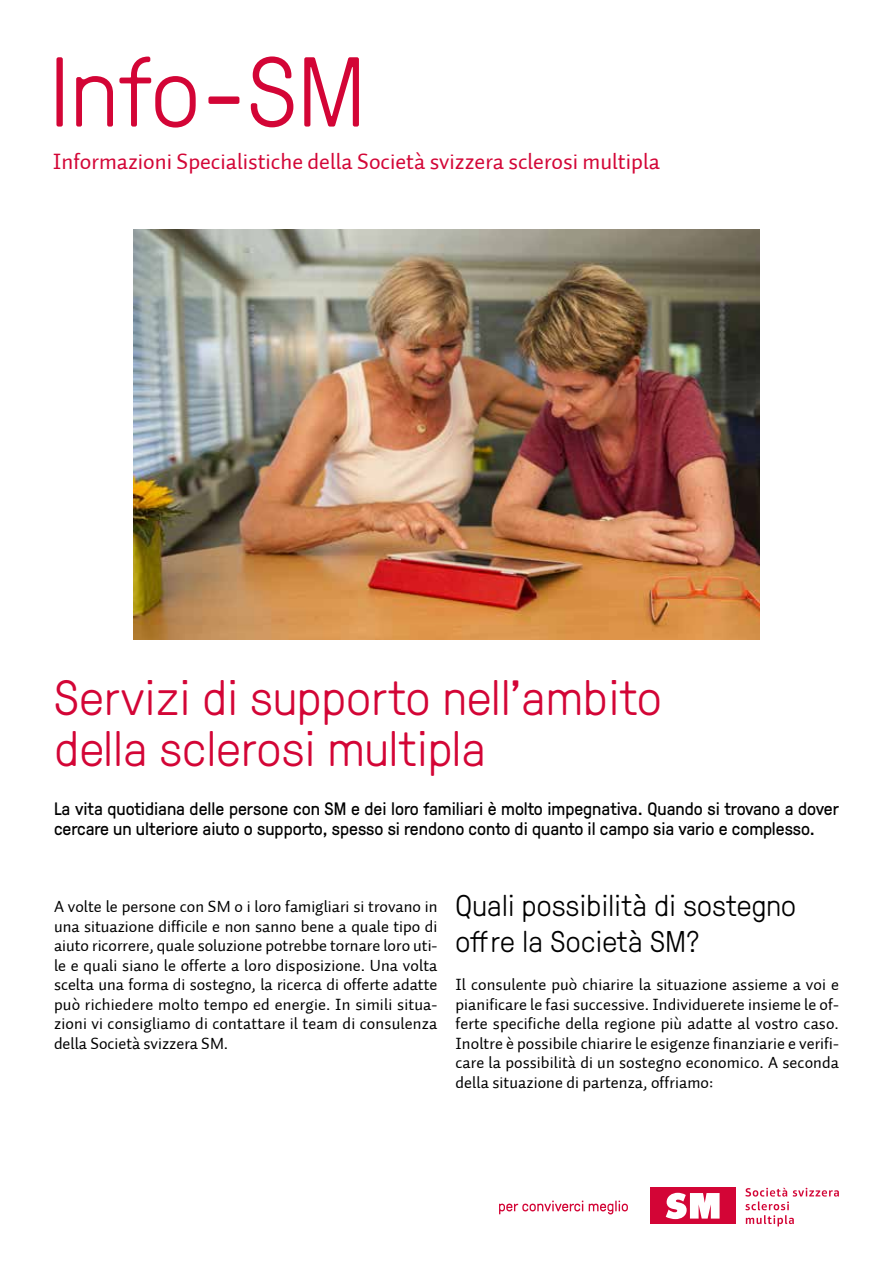
<style>
.page{position:relative;width:893px;height:1263px;background:#fff}
.page>*{position:absolute;margin:0;border:0;box-sizing:border-box;transform-origin:0 0}
.t1{font:300 99px "GT Pressura";letter-spacing:.01em;color:#d30536}
.t2{font:300 49.5px/51px "GT Pressura";letter-spacing:.01em;color:#d30536}
.t3{font:300 30px/36px "GT Pressura";letter-spacing:.01em;color:#000}
.t4{font:22.5px "Auto 2 Regular LF";color:#d30536}
.t5{font:18px/19.5px "GT Pressura";color:#000}
.t6{font:16.5px/19.5px "Auto 2 Regular LF";letter-spacing:.005em;color:#000;text-align:justify}
</style>
<div class="page">
<div style="left:650px;top:1188px;width:86px;height:36px;background:#d30536"></div>
<svg style="left:666px;top:1193px;width:54px;height:26px"></svg>
<svg style="left:745px;top:1188px;width:94px;height:38px"></svg>
<svg style="left:499px;top:1201px;width:84px;height:13px"></svg>
<svg style="left:589px;top:1201px;width:39px;height:13px"></svg>
<img style="left:134px;top:230px;width:625px;height:409px">
<h1 class="t1" style="left:50px;top:21px;width:317px">Info-SM</h1>
<h3 class="t4" style="left:53px;top:147px;width:609px">Informazioni Specialistiche della Società svizzera sclerosi multipla</h3>
<h2 class="t2" style="left:54px;top:669px;width:609px">Servizi di supporto nell’ambito della sclerosi multipla</h2>
<p class="t5" style="left:54px;top:798px;width:786px">La vita quotidiana delle persone con SM e dei loro familiari è molto impegnativa. Quando si trovano a dover cercare un ulteriore aiuto o supporto, spesso si rendono conto di quanto il campo sia vario e complesso.</p>
<p class="t6" style="left:54px;top:897px;width:385px">A volte le persone con SM o i loro famigliari si trovano in una situazione difficile e non sanno bene a quale tipo di aiuto ricorrere, quale soluzione potrebbe tornare loro uti&shy;le e quali siano le offerte a loro disposizione. Una volta scelta una forma di sostegno, la ricerca di offerte adatte può richiedere molto tempo ed energie. In simili situa&shy;zioni vi consigliamo di contattare il team di consulenza della Società svizzera SM.</p>
<h3 class="t3" style="left:455px;top:885px;width:342px">Quali possibilità di sostegno offre la Società SM?</h3>
<p class="t6" style="left:455px;top:975px;width:385px">Il consulente può chiarire la situazione assieme a voi e pianificare le fasi successive. Individuerete insieme le of&shy;ferte specifiche della regione più adatte al vostro caso.<br>Inoltre è possibile chiarire le esigenze finanziarie e verifi&shy;care la possibilità di un sostegno economico. A seconda della situazione di partenza, offriamo:</p>
</div>
